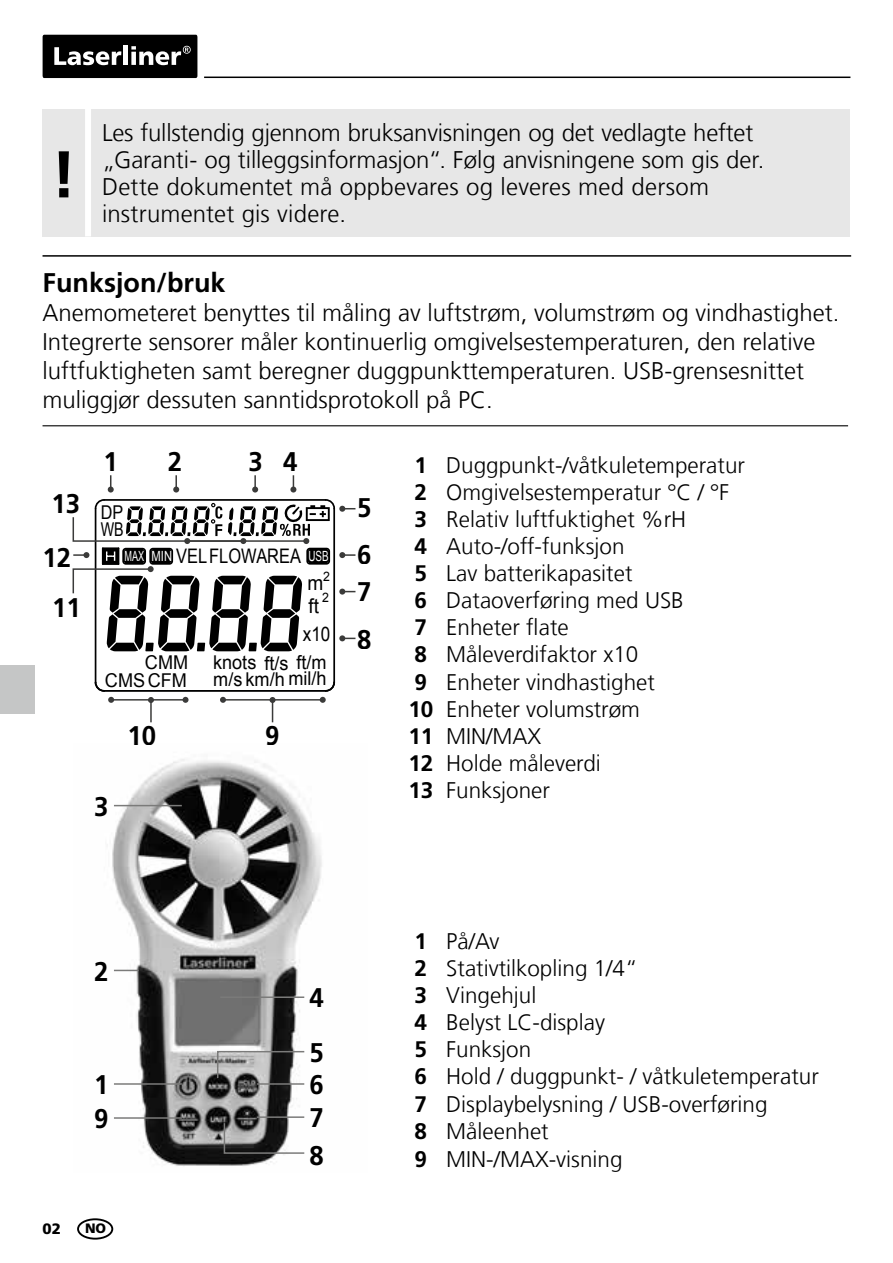
<style>
.page{position:relative;width:893px;height:1263px;background:#fff}
.page>*{position:absolute;margin:0;border:0;box-sizing:border-box;transform-origin:0 0}
.t1{font:700 66px "Frutiger LT Com";color:#000}
.t2{font:700 27px/37.5px "Frutiger LT Com";color:#000;scale:.95 1}
.t3{font:700 27px "Frutiger LT Com";color:#000}
.t4{font:300 24px/28.8px "Frutiger LT Com";color:#000}
.t5{font:300 22.5px/27px "Frutiger LT Com";color:#000}
.t6{font:20.1px "Arial";color:#000;scale:.82 1}
.t7{font:20.1px "Arial";color:#000;scale:.85 1}
.t8{font:20.1px/22.8px "Arial";color:#000;scale:.95 1}
.t9{font:18.9px/18.3px "Arial";color:#000;text-align:right;scale:.95 1}
.t10{font:18.9px/17.1px "Arial";color:#000;scale:.85 1}
.t11{font:900 15px "Frutiger LT Com";color:#000}
.t12{font:14.1px "Arial";color:#fff;scale:.7 1}
.t13{font:900 13.5px "Frutiger LT Com";color:#000}
.t14{font:12.9px/20.4px "Arial";color:#000;scale:.95 1}
.s1{font-size:14.1px;color:#fff}
.s2{font-weight:700}
</style>
<div class="page">
<hr style="left:204px;top:77px;width:646px;height:1px;background:#000">
<div style="left:43px;top:35px;width:154px;height:43px;background:#000;border-radius:2px"></div>
<svg style="left:54px;top:47px;width:67px;height:18px"></svg>
<hr style="left:124px;top:46px;width:4px;height:19px;background:#fff">
<svg style="left:131px;top:46px;width:60px;height:19px"></svg>
<hr style="left:43px;top:255px;width:808px;height:2px;background:#000">
<hr style="left:43px;top:425px;width:805px;height:1px;background:#000">
<img style="left:112px;top:759px;width:210px;height:407px">
<hr style="left:114px;top:1083px;width:68px;height:2px;background:#7b7b7a">
<hr style="left:114px;top:805px;width:68px;height:1px;background:#7b7b7a">
<hr style="left:257px;top:1083px;width:47px;height:2px;background:#7b7b7a">
<svg style="left:216px;top:1050px;width:90px;height:29px;background:#949494"></svg>
<hr style="left:257px;top:1116px;width:47px;height:2px;background:#7b7b7a">
<svg style="left:223px;top:1122px;width:83px;height:32px"></svg>
<hr style="left:114px;top:1117px;width:68px;height:2px;background:#7b7b7a">
<hr style="left:220px;top:996px;width:84px;height:2px;background:#7b7b7a">
<hr style="left:95px;top:508px;width:1px;height:174px;background:#000">
<hr style="left:333px;top:508px;width:2px;height:174px;background:#000">
<hr style="left:104px;top:690px;width:222px;height:2px;background:#000">
<hr style="left:150px;top:700px;width:2px;height:22px;background:#3b3b3a">
<svg style="left:148px;top:697px;width:6px;height:6px"></svg>
<hr style="left:111px;top:699px;width:75px;height:1px;background:#3b3b3a">
<svg style="left:183px;top:697px;width:6px;height:6px"></svg>
<svg style="left:94px;top:681px;width:20px;height:22px"></svg>
<svg style="left:270px;top:697px;width:6px;height:25px"></svg>
<hr style="left:223px;top:699px;width:100px;height:1px;background:#3b3b3a">
<svg style="left:320px;top:681px;width:16px;height:22px"></svg>
<svg style="left:220px;top:697px;width:6px;height:6px"></svg>
<svg style="left:108px;top:475px;width:6px;height:17px"></svg>
<svg style="left:173px;top:475px;width:6px;height:17px"></svg>
<svg style="left:252px;top:475px;width:6px;height:17px"></svg>
<svg style="left:290px;top:475px;width:6px;height:17px"></svg>
<svg style="left:72px;top:499px;width:283px;height:152px"></svg>
<svg style="left:114px;top:970px;width:25px;height:1px"></svg>
<div style="left:43px;top:109px;width:807px;height:127px;background:#e7e7e7"></div>
<div style="left:85px;top:109px;width:6px;height:127px;background:#fff"></div>
<div style="left:0;top:665px;width:34px;height:49px;background:#c5c6c6"></div>
<div style="left:77px;top:1218px;width:36px;height:21px;border:2px solid #000;border-radius:50%"></div>
<h1 class="t1" style="left:51px;top:136px;width:27px">!</h1>
<p class="t4" style="left:102px;top:120px;width:664px;line-height:27px">Les fullstendig gjennom bruksanvisningen og det vedlagte heftet „Garanti- og tilleggsinformasjon“. Følg anvisningene som gis der.<br>Dette dokumentet må oppbevares og leveres med dersom instrumentet gis videre.</p>
<p class="t3" style="left:43px;top:267px;width:185px">Funksjon/bruk</p>
<p class="t4" style="left:43px;top:299px;width:798px">Anemometeret benyttes til måling av luftstrøm, volumstrøm og vindhastighet.<br>Integrerte sensorer måler kontinuerlig omgivelsestemperaturen, den relative luftfuktigheten samt beregner duggpunkttemperaturen. USB-grensesnittet muliggjør dessuten sanntidsprotokoll på PC.</p>
<p class="t2" style="left:52px;top:485px;width:32px">13</p>
<p class="t2" style="left:43px;top:539px;width:32px">12</p>
<p class="t2" style="left:52px;top:588px;width:32px">11</p>
<p class="t2" style="left:104px;top:443px;width:17px">1</p>
<p class="t2" style="left:249px;top:443px;width:53px">3 4</p>
<p class="t2" style="left:168px;top:443px;width:17px">2</p>
<p class="t10" style="left:101px;top:504px;width:29px">DP<br>WB</p>
<p class="t6" style="left:125px;top:543px;width:217px"><span class="s1">MAX MIN</span> VEL FLOWAREA</p>
<p class="t12" style="left:308px;top:547px;width:30px">USB</p>
<p class="t8" style="left:307px;top:572px;width:18px">m ft</p>
<p class="t14" style="left:322px;top:567px;width:10px">2<br>2</p>
<p class="t7" style="left:303px;top:621px;width:34px">x10</p>
<p class="t9" style="left:105px;top:653px;width:89px">CMM<br>CMS CFM</p>
<p class="t9" style="left:213px;top:654px;width:121px;line-height:16.5px;text-align:left">knots ft/s ft/m m/s km/h mil/h</p>
<p class="t2" style="left:128px;top:717px;width:32px">10</p>
<p class="t2" style="left:265px;top:717px;width:17px">9</p>
<p class="t2" style="left:94px;top:788px;width:17px">3</p>
<p class="t2" style="left:357px;top:485px;width:17px;line-height:46.2px">5<br>6</p>
<p class="t2" style="left:357px;top:568px;width:17px;line-height:48px">7<br>8</p>
<p class="t5" style="left:408px;top:452px;width:338px"><span class="s2">1</span> Duggpunkt-/våtkuletemperatur<br><span class="s2">2</span> Omgivelsestemperatur °C / °F<br><span class="s2">3</span> Relativ luftfuktighet %rH<br><span class="s2">4</span> Auto-/off-funksjon<br><span class="s2">5</span> Lav batterikapasitet<br><span class="s2">6</span> Dataoverføring med USB<br><span class="s2">7</span> Enheter flate<br><span class="s2">8</span> Måleverdifaktor x10<br><span class="s2">9</span> Enheter vindhastighet<br><span class="s2">10</span> Enheter volumstrøm<br><span class="s2">11</span> MIN/MAX<br><span class="s2">12</span> Holde måleverdi<br><span class="s2">13</span> Funksjoner</p>
<p class="t2" style="left:94px;top:952px;width:17px">2</p>
<p class="t2" style="left:94px;top:1066px;width:17px">1</p>
<p class="t2" style="left:94px;top:1100px;width:17px">9</p>
<p class="t11" style="left:43px;top:1219px;width:20px">02</p>
<p class="t13" style="left:85px;top:1220px;width:23px">NO</p>
<p class="t2" style="left:309px;top:979px;width:17px">4</p>
<p class="t2" style="left:309px;top:1034px;width:17px">5</p>
<p class="t2" style="left:309px;top:1066px;width:17px">6</p>
<p class="t2" style="left:309px;top:1099px;width:17px">7<br>8</p>
<p class="t5" style="left:415px;top:928px;width:406px"><span class="s2">1</span> På/Av<br><span class="s2">2</span> Stativtilkopling 1/4“<br><span class="s2">3</span> Vingehjul<br><span class="s2">4</span> Belyst LC-display<br><span class="s2">5</span> Funksjon<br><span class="s2">6</span> Hold / duggpunkt- / våtkuletemperatur<br><span class="s2">7</span> Displaybelysning / USB-overføring<br><span class="s2">8</span> Måleenhet<br><span class="s2">9</span> MIN-/MAX-visning</p>
</div>
